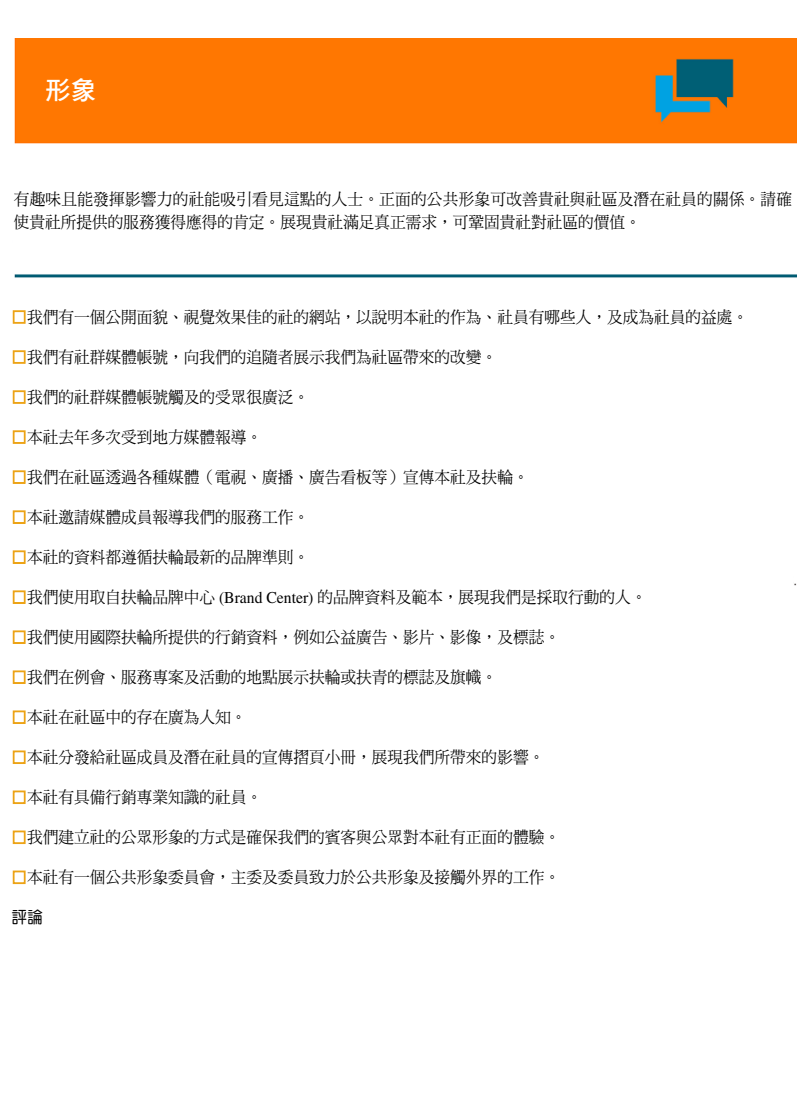
<style>
.page{position:relative;width:808px;height:1106px;background:#fff}
.page>*{position:absolute;margin:0;border:0;box-sizing:border-box;transform-origin:0 0}
.t1{font:25.5px "DF Hei Std W7";color:#fff}
.t2{font:16.5px/23.5px "DF Ming Std W5";color:#000;scale:.95 1}
.t3{font:16.5px "DF Yuan Std W5";color:#000;scale:.95 1}
.s1{font-family:"Times LT Std"}
</style>
<div class="page">
<img style="left:14px;top:38px;width:783px;height:548px">
<div style="left:14px;top:150px;width:778px;height:121px;background:#fff"></div>
<div style="left:11px;top:309px;width:781px;height:714px;background:#fff"></div>
<svg style="left:12px;top:310px;width:14px;height:14px"></svg>
<svg style="left:12px;top:350px;width:14px;height:14px"></svg>
<svg style="left:12px;top:390px;width:14px;height:14px"></svg>
<svg style="left:12px;top:430px;width:14px;height:14px"></svg>
<svg style="left:12px;top:470px;width:14px;height:14px"></svg>
<svg style="left:12px;top:510px;width:14px;height:14px"></svg>
<svg style="left:12px;top:550px;width:14px;height:14px"></svg>
<svg style="left:12px;top:590px;width:14px;height:14px"></svg>
<svg style="left:12px;top:630px;width:14px;height:14px"></svg>
<svg style="left:12px;top:670px;width:14px;height:14px"></svg>
<svg style="left:12px;top:710px;width:14px;height:14px"></svg>
<svg style="left:12px;top:750px;width:14px;height:14px"></svg>
<svg style="left:12px;top:790px;width:14px;height:14px"></svg>
<svg style="left:12px;top:830px;width:14px;height:14px"></svg>
<svg style="left:12px;top:870px;width:14px;height:14px"></svg>
<h1 class="t1" style="left:45px;top:76px;width:53px">形象</h1>
<p class="t2" style="left:14px;top:187px;width:821px">有趣味且能發揮影響力的社能吸引看見這點的人士。正面的公共形象可改善貴社與社區及潛在社員的關係。請確使貴社所提供的服務獲得應得的肯定。展現貴社滿足真正需求，可鞏固貴社對社區的價值。</p>
<p class="t2" style="left:27px;top:305px;width:760px">我們有一個公開面貌、視覺效果佳的社的網站，以說明本社的作為、社員有哪些人，及成為社員的益處。</p>
<p class="t2" style="left:27px;top:345px;width:496px">我們有社群媒體帳號，向我們的追隨者展示我們為社區帶來的改變。</p>
<p class="t2" style="left:27px;top:385px;width:298px">我們的社群媒體帳號觸及的受眾很廣泛。</p>
<p class="t2" style="left:27px;top:425px;width:249px">本社去年多次受到地方媒體報導。</p>
<p class="t2" style="left:27px;top:465px;width:529px">我們在社區透過各種媒體（電視、廣播、廣告看板等）宣傳本社及扶輪。</p>
<p class="t2" style="left:27px;top:505px;width:298px">本社邀請媒體成員報導我們的服務工作。</p>
<p class="t2" style="left:27px;top:545px;width:298px">本社的資料都遵循扶輪最新的品牌準則。</p>
<p class="t2" style="left:27px;top:585px;width:654px">我們使用取自扶輪品牌中心 <span class="s1">(Brand Center)</span> 的品牌資料及範本，展現我們是採取行動的人。</p>
<p class="t2" style="left:27px;top:625px;width:562px">我們使用國際扶輪所提供的行銷資料，例如公益廣告、影片、影像，及標誌。</p>
<p class="t2" style="left:27px;top:665px;width:496px">我們在例會、服務專案及活動的地點展示扶輪或扶青的標誌及旗幟。</p>
<p class="t2" style="left:27px;top:705px;width:232px">本社在社區中的存在廣為人知。</p>
<p class="t2" style="left:27px;top:745px;width:546px">本社分發給社區成員及潛在社員的宣傳摺頁小冊，展現我們所帶來的影響。</p>
<p class="t2" style="left:27px;top:785px;width:249px">本社有具備行銷專業知識的社員。</p>
<p class="t2" style="left:27px;top:825px;width:562px">我們建立社的公眾形象的方式是確保我們的賓客與公眾對本社有正面的體驗。</p>
<p class="t2" style="left:27px;top:865px;width:562px">本社有一個公共形象委員會，主委及委員致力於公共形象及接觸外界的工作。</p>
<p class="t3" style="left:11px;top:908px;width:34px">評論</p>
</div>
